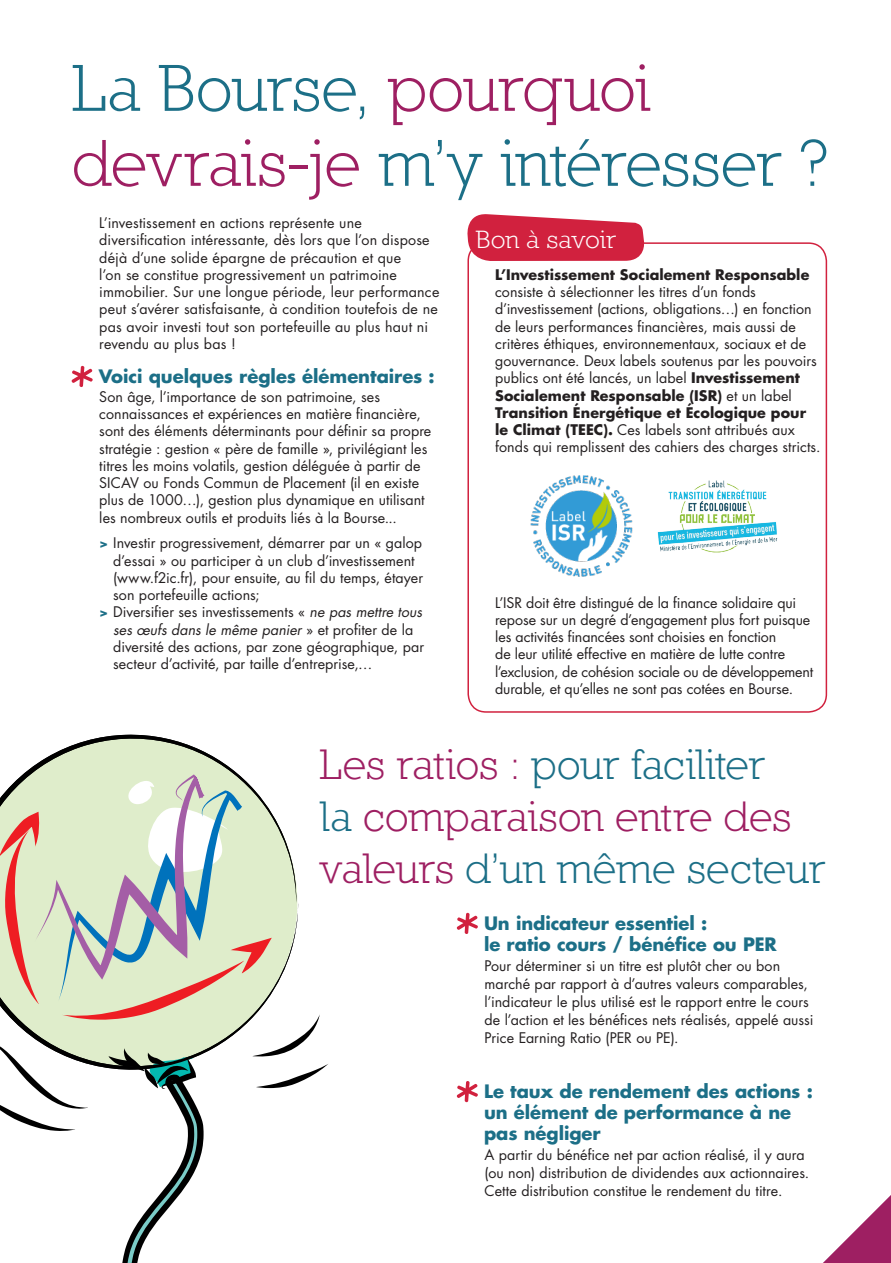
<style>
.page{position:relative;width:891px;height:1263px;background:#fff}
.page>*{position:absolute;margin:0;border:0;box-sizing:border-box;transform-origin:0 0}
.Titre{font:67.5px/75px "Nilland";letter-spacing:-.02em;color:#1c6f87}
.Titre-2{font:43.5px/52.2px "Nilland";letter-spacing:-.015em;color:#9e1f62}
.t1{font:25.5px "Nilland";letter-spacing:-.01em;color:#fff;scale:1.05 1}
.Inter{font:700 18px/21px "Futura";letter-spacing:-.005em;color:#1c6f87}
.Texte_courant{font:14.25px/17.2px "Futura";letter-spacing:.005em;color:#231f20}
.s1{color:#9e1f62}
.s2{font-weight:700;font-size:13.5px;color:#1c6f87}
.s3{font-style:italic}
.s4{font-weight:700}
.s5{color:#1c6f87}
</style>
<div class="page">
<div style="left:467px;top:242px;width:359px;height:471px;border:2px solid #d1213e;border-radius:18px"></div>
<svg style="left:72px;top:366px;width:21px;height:21px"></svg>
<svg style="left:467px;top:214px;width:179px;height:47px;background:#d73e58"></svg>
<svg style="left:456px;top:913px;width:21px;height:21px"></svg>
<svg style="left:456px;top:1081px;width:21px;height:21px"></svg>
<svg style="left:823px;top:1196px;width:67px;height:67px"></svg>
<svg style="left:26px;top:734px;width:210px;height:38px;fill:#dfedcb"></svg>
<svg style="left:0;top:772px;width:328px;height:491px"></svg>
<img style="left:530px;top:475px;width:103px;height:102px">
<img style="left:657px;top:480px;width:121px;height:73px">
<p class="Titre" style="left:72px;top:50px;width:758px">La Bourse, <span class="s1">pourquoi devrais-je</span> m’y intéresser ?</p>
<p class="Texte_courant" style="left:99px;top:214px;width:341px">L’investissement en actions représente une diversification intéressante, dès lors que l’on dispose déjà d’une solide épargne de précaution et que<br>l’on se constitue progressivement un patrimoine immobilier. Sur une longue période, leur performance peut s’avérer satisfaisante, à condition toutefois de ne pas avoir investi tout son portefeuille au plus haut ni revendu au plus bas !</p>
<p class="Inter" style="left:99px;top:365px;width:337px">Voici quelques règles élémentaires :</p>
<p class="Texte_courant" style="left:99px;top:388px;width:333px">Son âge, l’importance de son patrimoine, ses connaissances et expériences en matière financière, sont des éléments déterminants pour définir sa propre stratégie : gestion « père de famille », privilégiant les titres les moins volatils, gestion déléguée à partir de SICAV ou Fonds Commun de Placement (il en existe plus de 1000…), gestion plus dynamique en utilisant les nombreux outils et produits liés à la Bourse...</p>
<p class="Texte_courant" style="left:113px;top:534px;width:311px;text-indent:-14px"><span class="s2">&gt;</span> Investir progressivement, démarrer par un « galop d’essai » ou participer à un club d’investissement (www.f2ic.fr), pour ensuite, au fil du temps, étayer son portefeuille actions;</p>
<p class="Texte_courant" style="left:113px;top:603px;width:312px;text-indent:-14px"><span class="s2">&gt;</span> Diversifier ses investissements « <span class="s3">ne pas mettre tous ses œufs dans le même panier</span> » et profiter de la diversité des actions, par zone géographique, par secteur d’activité, par taille d’entreprise,…</p>
<p class="t1" style="left:475px;top:224px;width:136px">Bon à savoir</p>
<p class="Texte_courant" style="left:495px;top:266px;width:327px"><span class="s4">L’Investissement Socialement Responsable </span>consiste à sélectionner les titres d’un fonds d’investissement (actions, obligations…) en fonction de leurs performances financières, mais aussi de critères éthiques, environnementaux, sociaux et de gouvernance. Deux labels soutenus par les pouvoirs publics ont été lancés, un label <span class="s4">Investissement Socialement Responsable (ISR)</span> et un label <span class="s4">Transition Énergétique et Écologique pour le Climat (TEEC).</span> Ces labels sont attribués aux fonds qui remplissent des cahiers des charges stricts.</p>
<p class="Texte_courant" style="left:495px;top:593px;width:319px">L’ISR doit être distingué de la finance solidaire qui repose sur un degré d’engagement plus fort puisque les activités financées sont choisies en fonction<br>de leur utilité effective en matière de lutte contre l’exclusion, de cohésion sociale ou de développement durable, et qu’elles ne sont pas cotées en Bourse.</p>
<p class="Titre-2" style="left:319px;top:738px;width:507px">Les ratios : <span class="s5">pour faciliter<br>la</span> comparaison entre des valeurs <span class="s5">d’un même secteur</span></p>
<p class="Inter" style="left:484px;top:912px;width:294px">Un indicateur essentiel :<br>le ratio cours / bénéfice ou PER</p>
<p class="Texte_courant" style="left:484px;top:956px;width:330px;line-height:18px">Pour déterminer si un titre est plutôt cher ou bon marché par rapport à d’autres valeurs comparables, l’indicateur le plus utilisé est le rapport entre le cours de l’action et les bénéfices nets réalisés, appelé aussi Price Earning Ratio (PER ou PE).</p>
<p class="Inter" style="left:484px;top:1080px;width:330px">Le taux de rendement des actions : un élément de performance à ne pas négliger</p>
<p class="Texte_courant" style="left:484px;top:1145px;width:326px;line-height:18px">A partir du bénéfice net par action réalisé, il y aura (ou non) distribution de dividendes aux actionnaires.<br>Cette distribution constitue le rendement du titre.</p>
</div>
